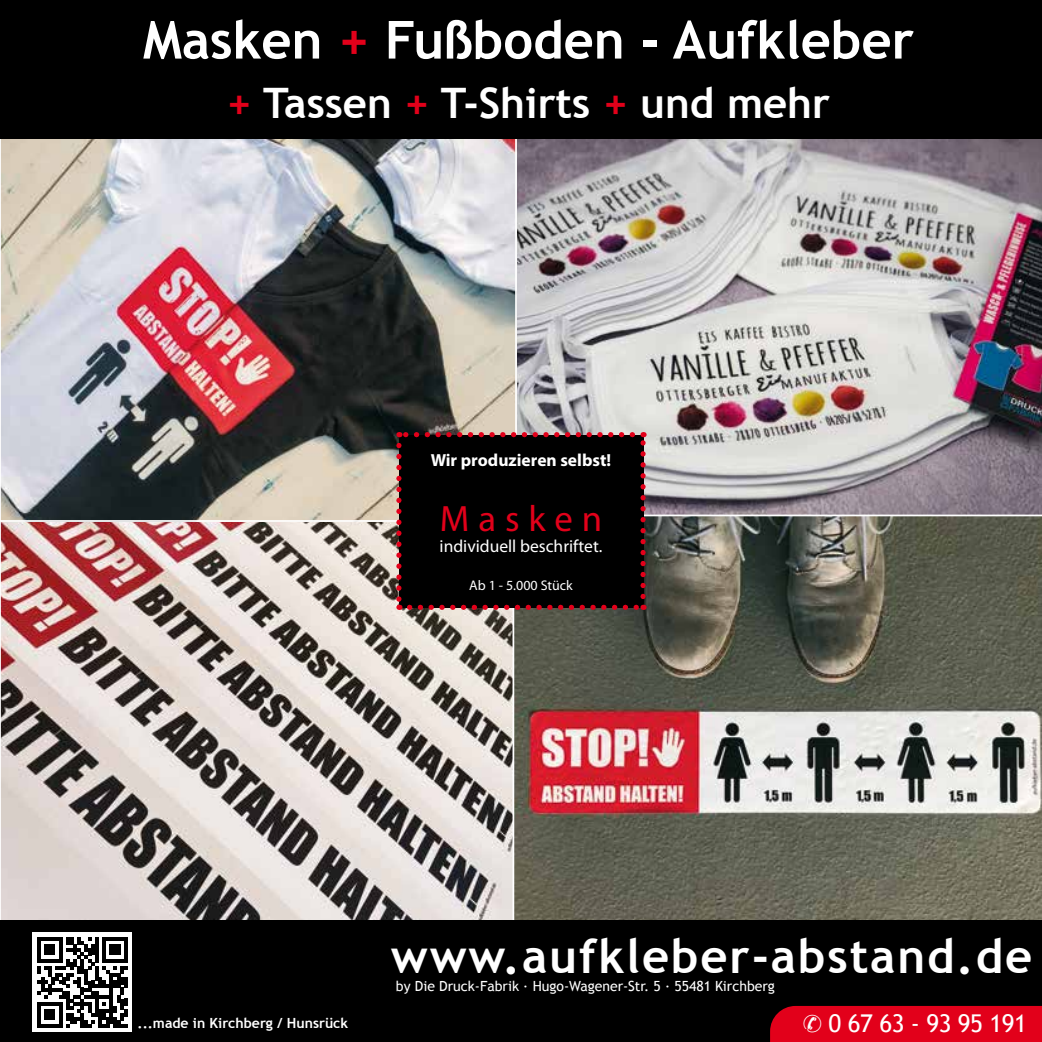
<style>
.page{position:relative;width:1042px;height:1042px;background:#fff}
.page>*{position:absolute;margin:0;border:0;box-sizing:border-box;transform-origin:0 0}
.t1{font:700 52.5px "Trebuchet MS";color:#fff}
.t2{font:700 47.25px "Trebuchet MS";letter-spacing:.04em;color:#fff}
.t3{font:700 42px "Trebuchet MS";color:#fff}
.t4{font:36.75px "Myriad Pro";letter-spacing:.24em;color:#e2001a}
.t5{font:24.5px "Trebuchet MS";letter-spacing:-.02em;color:#fff}
.t6{font:17.5px "Myriad Pro";color:#fff}
.t7{font:700 17.5px "Myriad Pro";color:#fff}
.t8{font:14px "Trebuchet MS";color:#fff}
.t9{font:700 14px "Trebuchet MS";color:#fff}
.t10{font:14px "Myriad Pro";color:#fff}
.s1{color:#e2001a}
</style>
<div class="page">
<img style="left:3px;top:522px;width:509px;height:398px">
<img style="left:517px;top:139px;width:525px;height:375px">
<img style="left:3px;top:139px;width:511px;height:380px">
<svg style="left:512px;top:514px;width:530px;height:407px;background:#7a7066"></svg>
<div style="left:0;top:0;width:1042px;height:139px;background:#000"></div>
<div style="left:0;top:921px;width:1042px;height:121px;background:#000"></div>
<div style="left:33px;top:933px;width:99px;height:99px;background:#fff"></div>
<svg style="left:37px;top:937px;width:91px;height:90px"></svg>
<div style="left:770px;top:1006px;width:272px;height:36px;background:#e2001a"></div>
<div style="left:399px;top:435px;width:244px;height:172px;background:#000"></div>
<svg style="left:396px;top:445px;width:5px;height:165px"></svg>
<svg style="left:409px;top:605px;width:235px;height:5px"></svg>
<svg style="left:640px;top:432px;width:6px;height:164px"></svg>
<svg style="left:399px;top:432px;width:233px;height:5px"></svg>
<h1 class="t1" style="left:143px;top:7px;width:773px">Masken <span class="s1">+</span> Fußboden - Aufkleber</h1>
<h3 class="t3" style="left:227px;top:77px;width:605px"><span class="s1">+</span> Tassen <span class="s1">+</span> T-Shirts <span class="s1">+</span> und mehr</h3>
<p class="t7" style="left:431px;top:448px;width:182px">Wir produzieren selbst!</p>
<h3 class="t4" style="left:440px;top:496px;width:164px">Masken</h3>
<p class="t6" style="left:439px;top:535px;width:164px">individuell beschriftet.</p>
<p class="t10" style="left:469px;top:576px;width:105px">Ab 1 - 5.000 Stück</p>
<h2 class="t2" style="left:391px;top:926px;width:643px">www.aufkleber-abstand.de</h2>
<p class="t8" style="left:396px;top:978px;width:380px">by Die Druck-Fabrik · Hugo-Wagener-Str. 5 · 55481 Kirchberg</p>
<p class="t9" style="left:138px;top:1014px;width:212px">...made in Kirchberg / Hunsrück</p>
<h3 class="t5" style="left:803px;top:1009px;width:226px">✆ 0 67 63 - 93 95 191</h3>
</div>
